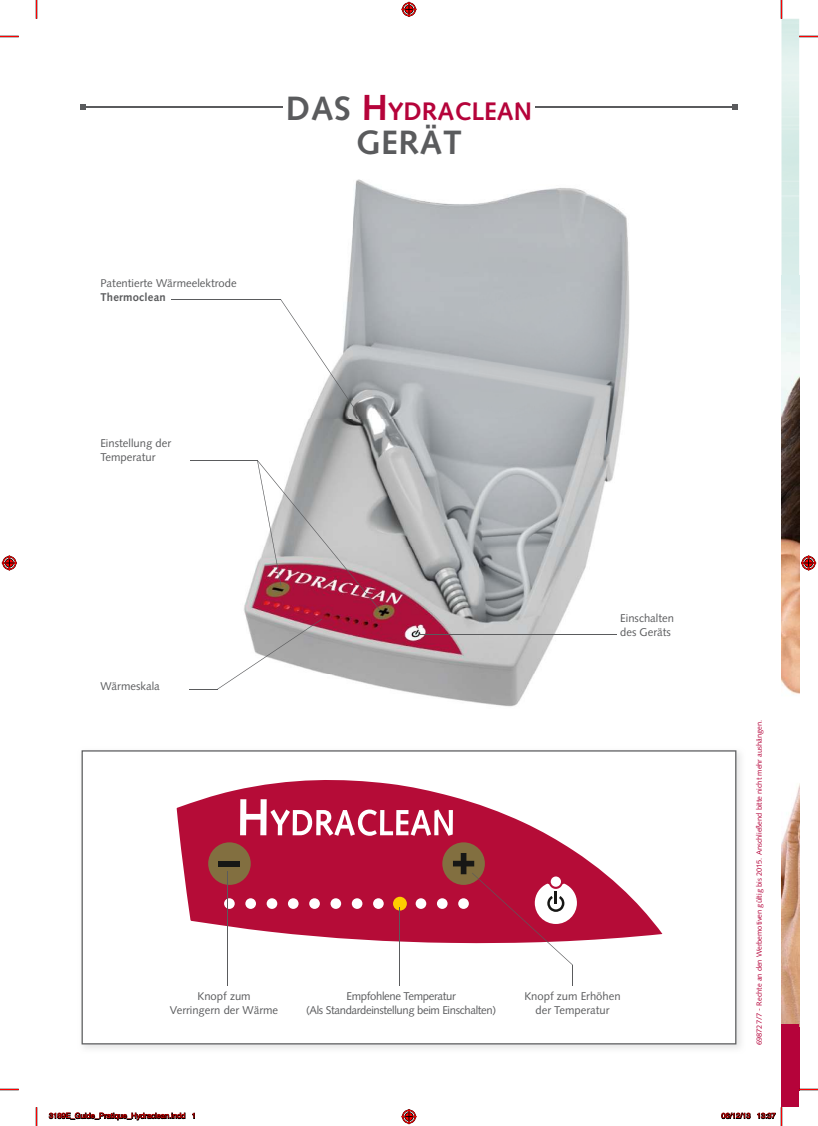
<style>
.page{position:relative;width:818px;height:1126px;background:#fff}
.page>*{position:absolute;margin:0;border:0;box-sizing:border-box;transform-origin:0 0}
.t1{font:700 33.75px "Syntax";letter-spacing:.02em;color:#5a5b5d}
.t2{font:700 25.38px "Syntax";color:#b5033a}
.t3{font:11.25px/13.8px "Syntax";color:#5a5b5d}
.t4{font:11.25px/13.8px "Syntax";letter-spacing:-.03em;color:#5a5b5d;text-align:center}
.t5{font:700 11.25px "Syntax";letter-spacing:.02em;color:#5a5b5d}
.t6{font:7.5px "Syntax";color:#b5033a}
.t7{font:7.5px "Helvetica";color:#f00}
.s1{font-size:33.75px;color:#5a5b5d}
.s2{font-size:36.25px}
</style>
<div class="page">
<img style="left:781px;top:19px;width:17px;height:256px">
<img style="left:781px;top:275px;width:17px;height:749px">
<div style="left:781px;top:1024px;width:17px;height:83px;background:#b5033a"></div>
<img style="left:244px;top:179px;width:386px;height:528px">
<img style="left:81px;top:750px;width:660px;height:299px">
<svg style="left:81px;top:750px;width:655px;height:294px"></svg>
<div style="left:393px;top:896px;width:13px;height:14px;background:#fecd00;border-radius:50%"></div>
<hr style="left:83px;top:107px;width:651px;height:1px;background:#5a5b5d">
<svg style="left:731px;top:105px;width:5px;height:5px"></svg>
<svg style="left:81px;top:105px;width:5px;height:5px"></svg>
<div style="left:283px;top:93px;width:251px;height:65px;background:#fff"></div>
<svg style="left:280px;top:299px;width:74px;height:109px"></svg>
<hr style="left:171px;top:299px;width:110px;height:1px;background:#5a5b5d">
<svg style="left:257px;top:460px;width:122px;height:149px;background:#be9ba4"></svg>
<hr style="left:190px;top:460px;width:67px;height:1px;background:#5a5b5d">
<svg style="left:189px;top:618px;width:133px;height:72px"></svg>
<hr style="left:417px;top:634px;width:199px;height:1px;background:#5a5b5d">
<hr style="left:227px;top:870px;width:1px;height:115px;background:#5a5b5d">
<hr style="left:399px;top:907px;width:1px;height:78px;background:#5a5b5d">
<svg style="left:452px;top:852px;width:124px;height:133px"></svg>
<svg style="left:0;top:36px;width:19px;height:1px"></svg>
<svg style="left:798px;top:36px;width:19px;height:1px"></svg>
<svg style="left:0;top:1088px;width:19px;height:2px"></svg>
<svg style="left:798px;top:1088px;width:19px;height:2px"></svg>
<svg style="left:36px;top:0;width:1px;height:19px"></svg>
<svg style="left:36px;top:1107px;width:1px;height:18px"></svg>
<svg style="left:780px;top:0;width:1px;height:19px"></svg>
<svg style="left:401px;top:2px;width:15px;height:15px"></svg>
<svg style="left:401px;top:1109px;width:15px;height:14px"></svg>
<svg style="left:2px;top:555px;width:15px;height:15px"></svg>
<svg style="left:801px;top:555px;width:14px;height:15px"></svg>
<svg style="left:49px;top:1112px;width:136px;height:8px"></svg>
<svg style="left:192px;top:1112px;width:3px;height:6px"></svg>
<svg style="left:721px;top:1112px;width:29px;height:6px"></svg>
<svg style="left:757px;top:1107px;width:24px;height:18px"></svg>
<p class="t3" style="left:100px;top:277px;width:138px">Patentierte Wärmeelektrode</p>
<p class="t5" style="left:100px;top:292px;width:67px">Thermoclean</p>
<h2 class="t2" style="left:286px;top:96px;width:247px"><span class="s1">DAS</span> <span class="s2">H</span>YDRACLEAN</h2>
<h1 class="t1" style="left:356px;top:128px;width:107px">GERÄT</h1>
<p class="t3" style="left:100px;top:437px;width:72px">Einstellung der<br>Temperatur</p>
<p class="t3" style="left:100px;top:680px;width:61px">Wärmeskala</p>
<p class="t3" style="left:620px;top:612px;width:55px">Einschalten des Geräts</p>
<p class="t3" style="left:170px;top:990px;width:110px;text-align:center">Knopf zum<br>Verringern der Wärme</p>
<p class="t4" style="left:306px;top:990px;width:191px">Empfohlene Temperatur<br>(Als Standardeinstellung beim Einschalten)</p>
<p class="t3" style="left:524px;top:990px;width:98px;text-align:center">Knopf zum Erhöhen der Temperatur</p>
<p class="t6" style="left:755px;top:1045px;width:327px;rotate:-90deg">698727/7 - Rechte an den Werbemotiven gültig bis 2015. Anschließend bitte nicht mehr aushängen.</p>
<p class="t7" style="left:49px;top:1112px;width:148px">3189E_Guide_Pratique_Hydraclean.indd 1</p>
<p class="t7" style="left:721px;top:1112px;width:56px">06/12/13 13:37</p>
</div>
